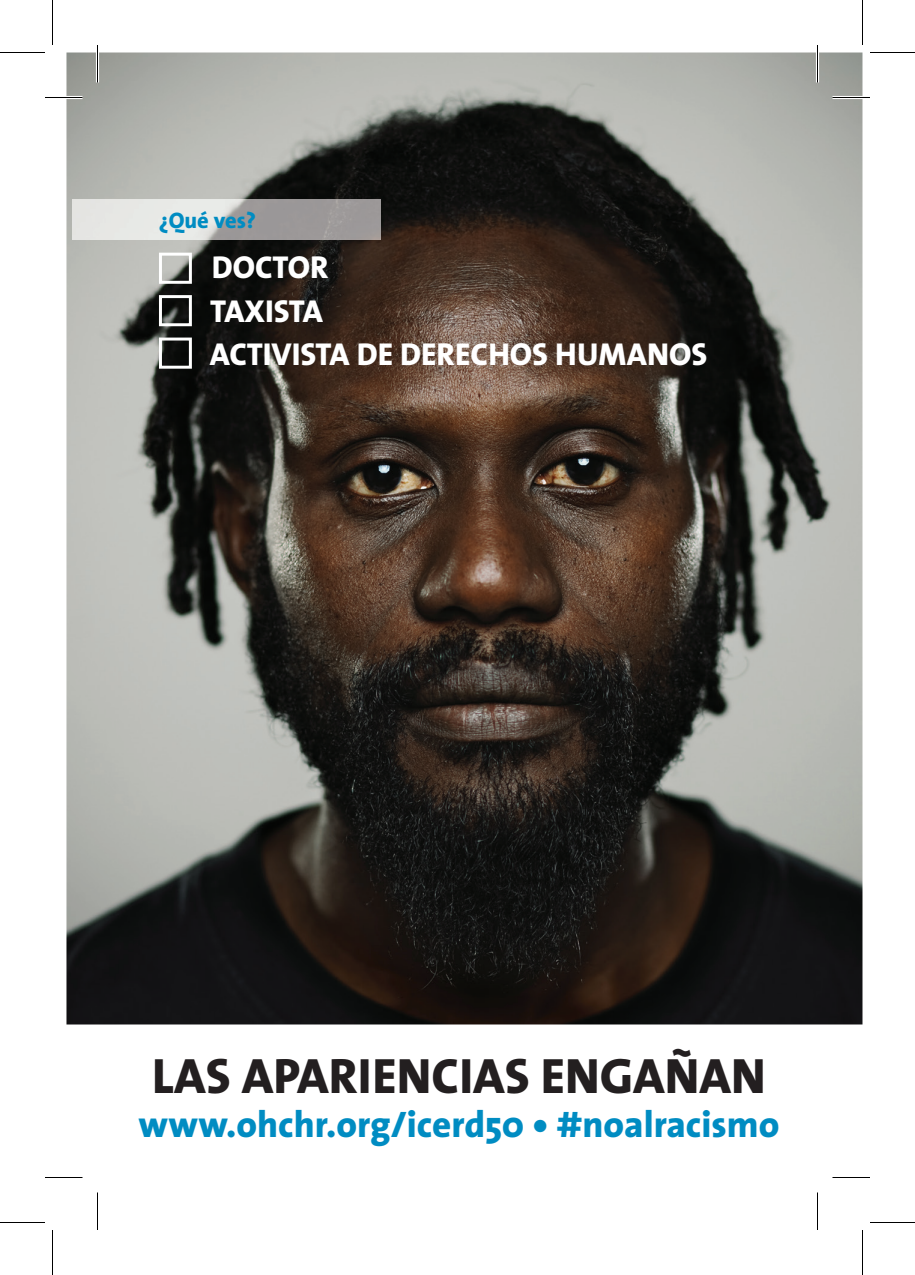
<style>
.page{position:relative;width:915px;height:1275px;background:#fff}
.page>*{position:absolute;margin:0;border:0;box-sizing:border-box;transform-origin:0 0}
.t1{font:800 50px "The Sans";color:#231f20}
.t2{font:800 37.25px "The Sans";color:#008cc2}
.t3{font:800 31.75px/43.8px "The Sans";color:#fff}
.t4{font:800 22.5px "The Sans";color:#008cc2}
</style>
<div class="page">
<img style="left:66px;top:52px;width:796px;height:973px">
<img style="left:72px;top:199px;width:308px;height:41px">
<div style="left:159px;top:253px;width:33px;height:31px;border:3px solid #fff"></div>
<div style="left:159px;top:295px;width:33px;height:31px;border:3px solid #fff"></div>
<div style="left:159px;top:338px;width:33px;height:31px;border:3px solid #fff"></div>
<hr style="left:45px;top:96px;width:37px;height:3px;background:#fff">
<hr style="left:832px;top:96px;width:38px;height:3px;background:#fff">
<hr style="left:96px;top:45px;width:3px;height:37px;background:#fff">
<hr style="left:816px;top:45px;width:3px;height:37px;background:#fff">
<hr style="left:45px;top:97px;width:37px;height:1px;background:#000">
<hr style="left:832px;top:97px;width:38px;height:1px;background:#000">
<hr style="left:45px;top:1177px;width:37px;height:1px;background:#000">
<hr style="left:832px;top:1177px;width:38px;height:1px;background:#000">
<hr style="left:97px;top:45px;width:1px;height:37px;background:#000">
<hr style="left:97px;top:1192px;width:1px;height:38px;background:#000">
<hr style="left:817px;top:45px;width:1px;height:37px;background:#000">
<hr style="left:817px;top:1192px;width:1px;height:38px;background:#000">
<hr style="left:0;top:52px;width:45px;height:1px;background:#000">
<hr style="left:870px;top:52px;width:45px;height:1px;background:#000">
<hr style="left:0;top:1222px;width:45px;height:1px;background:#000">
<hr style="left:870px;top:1222px;width:45px;height:1px;background:#000">
<hr style="left:52px;top:0;width:1px;height:45px;background:#000">
<hr style="left:52px;top:1230px;width:1px;height:45px;background:#000">
<hr style="left:862px;top:0;width:1px;height:45px;background:#000">
<hr style="left:862px;top:1230px;width:1px;height:45px;background:#000">
<p class="t4" style="left:159px;top:202px;width:98px">¿Qué ves?</p>
<p class="t3" style="left:210px;top:245px;width:499px">DOCTOR<br>TAXISTA<br>ACTIVISTA DE DERECHOS HUMANOS</p>
<h1 class="t1" style="left:152px;top:1034px;width:615px">LAS APARIENCIAS ENGAÑAN</h1>
<p class="t2" style="left:139px;top:1093px;width:642px">www.ohchr.org/icerd50 • #noalracismo</p>
</div>
